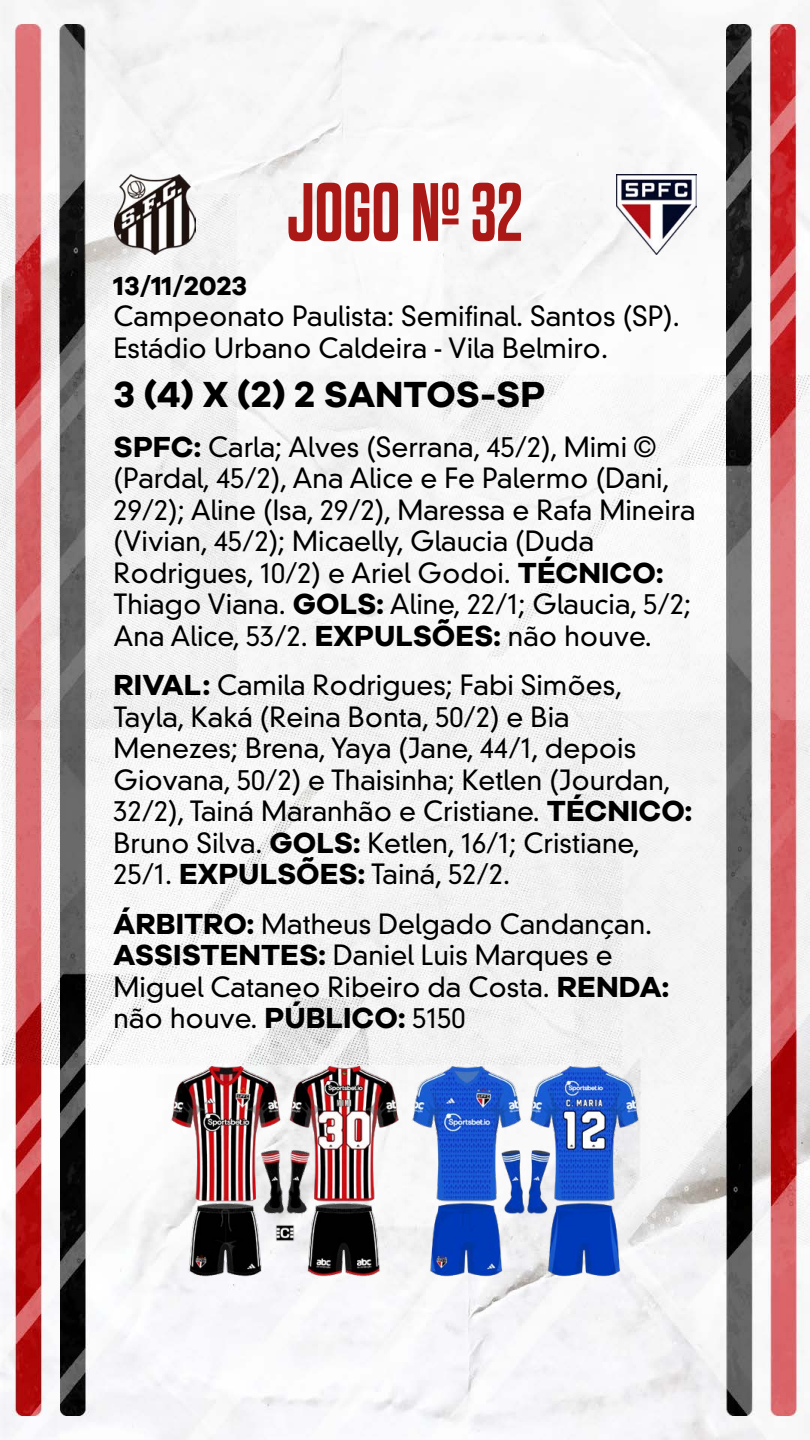
<style>
.page{position:relative;width:810px;height:1440px;background:#fff}
.page>*{position:absolute;margin:0;border:0;box-sizing:border-box;transform-origin:0 0}
.t1{font:700 82.5px "Dharma Gothic E";color:#ab1916;scale:.94 1}
.t2{font:700 37.5px "Galano Grotesque";color:#000}
.t3{font:300 27px/31.5px "DIN Neuzeit Grotesk Std";color:#000}
.t4{font:700 27px "Galano Grotesque";color:#000}
.s1{font-family:"Galano Grotesque";font-weight:700;font-size:30px}
</style>
<div class="page">
<img style="left:0;top:0;width:810px;height:1440px">
<img style="left:617px;top:175px;width:79px;height:79px">
<img style="left:165px;top:1057px;width:481px;height:223px">
<img style="left:114px;top:175px;width:81px;height:79px">
<h1 class="t1" style="left:288px;top:170px;width:251px">JOGO Nº 32</h1>
<p class="t4" style="left:114px;top:269px;width:135px">13/11/2023</p>
<p class="t3" style="left:114px;top:301px;width:568px">Campeonato Paulista: Semifinal. Santos (SP).<br>Estádio Urbano Caldeira - Vila Belmiro.</p>
<h2 class="t2" style="left:114px;top:372px;width:433px">3 (4) X (2) 2 SANTOS-SP</h2>
<p class="t3" style="left:114px;top:431px;width:584px"><span class="s1">SPFC:</span> Carla; Alves (Serrana, 45/2), Mimi © (Pardal, 45/2), Ana Alice e Fe Palermo (Dani, 29/2); Aline (Isa, 29/2), Maressa e Rafa Mineira (Vivian, 45/2); Micaelly, Glaucia (Duda Rodrigues, 10/2) e Ariel Godoi. <span class="s1">TÉCNICO:<br></span>Thiago Viana. <span class="s1">GOLS:</span> Aline, 22/1; Glaucia, 5/2; Ana Alice, 53/2. <span class="s1">EXPULSÕES:</span> não houve.</p>
<p class="t3" style="left:114px;top:670px;width:580px"><span class="s1">RIVAL:</span> Camila Rodrigues; Fabi Simões, Tayla, Kaká (Reina Bonta, 50/2) e Bia Menezes; Brena, Yaya (Jane, 44/1, depois Giovana, 50/2) e Thaisinha; Ketlen (Jourdan, 32/2), Tainá Maranhão e Cristiane. <span class="s1">TÉCNICO:<br></span>Bruno Silva. <span class="s1">GOLS:</span> Ketlen, 16/1; Cristiane, 25/1. <span class="s1">EXPULSÕES:</span> Tainá, 52/2.</p>
<p class="t3" style="left:114px;top:908px;width:557px"><span class="s1">ÁRBITRO:</span> Matheus Delgado Candançan.<br><span class="s1">ASSISTENTES:</span> Daniel Luis Marques e Miguel Cataneo Ribeiro da Costa. <span class="s1">RENDA: </span>não houve. <span class="s1">PÚBLICO:</span> 5150</p>
</div>
